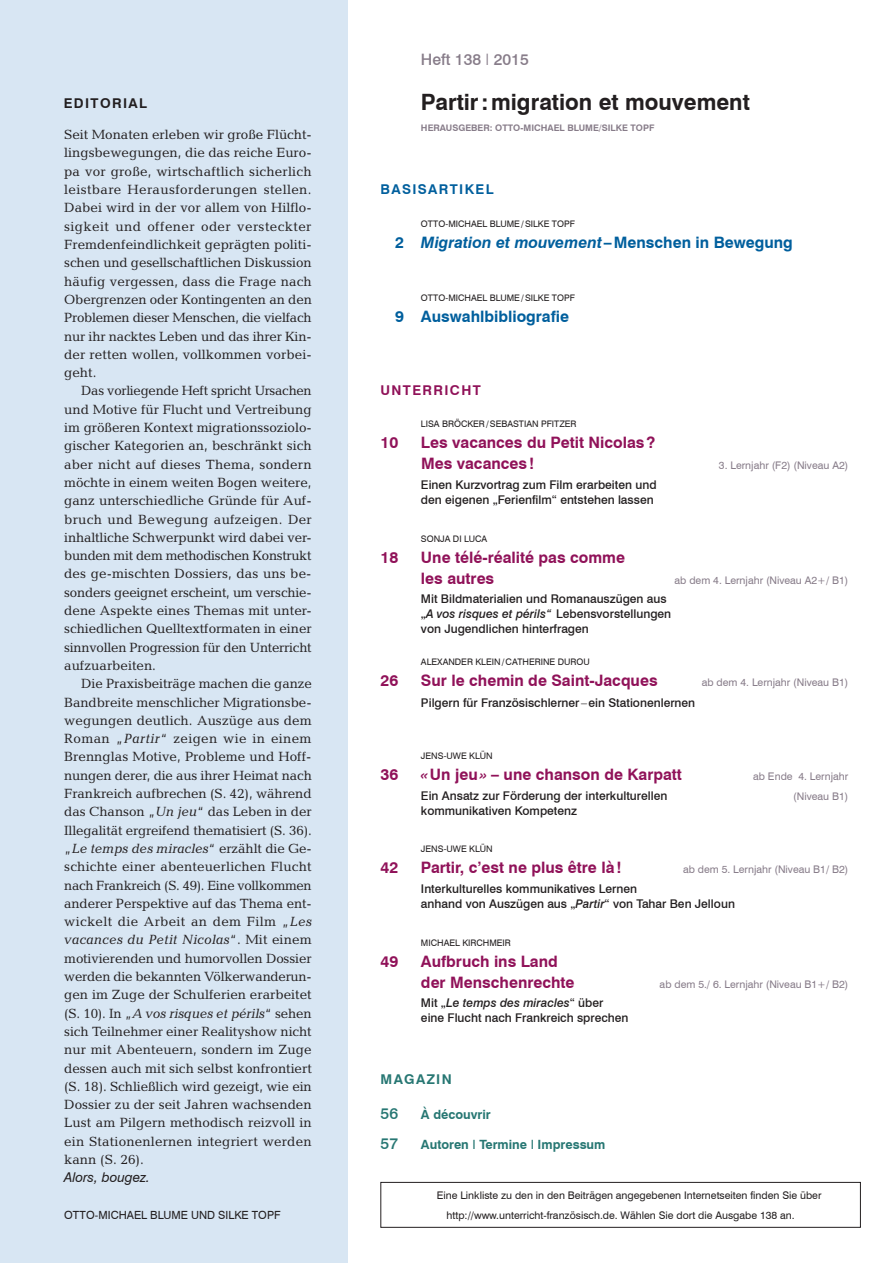
<style>
.page{position:relative;width:893px;height:1263px;background:#fff}
.page>*{position:absolute;margin:0;border:0;box-sizing:border-box;transform-origin:0 0}
.t1{font:700 22.5px "Swiss 721 BT";color:#231f20}
.t2{font:700 15.75px/21px "Swiss 721 BT";color:#901259}
.t3{font:700 15.75px "Swiss 721 BT";color:#005f9d}
.t4{font:500 15.75px "Swiss 721 BT";color:#877c89}
.t5{font:500 15.75px "Swiss 721 BT";color:#277773}
.t6{font:13.5px/18.3px "Candida Std";letter-spacing:.005em;color:#231f20;text-align:justify}
.t7{font:italic 13.5px "Swiss 721 BT";color:#231f20}
.t8{font:700 13.5px "Swiss 721 BT";letter-spacing:.1em;color:#005f9d}
.t9{font:700 13.5px "Swiss 721 BT";letter-spacing:.1em;color:#901259}
.t10{font:700 13.5px "Swiss 721 BT";letter-spacing:.1em;color:#231f20}
.t11{font:700 13.5px "Swiss 721 BT";letter-spacing:.1em;color:#277773}
.t12{font:700 12.75px "Swiss 721 BT";color:#277773}
.t13{font:500 12px/15px "Swiss 721 BT";color:#231f20}
.t14{font:11.25px "Swiss 721 BT";color:#231f20}
.t15{font:10.5px "Swiss 721 BT";color:#877c89}
.t16{font:10.5px/19.5px "Swiss 721 BT";color:#231f20}
.t17{font:9px "Swiss 721 BT";color:#231f20}
.t18{font:700 9px "Swiss 721 BT";color:#877c89}
.s1{font-style:italic}
.s2{font-weight:300}
.s3{font-weight:400}
</style>
<div class="page">
<div style="left:0;top:0;width:347px;height:1263px;background:#d8e6f3"></div>
<div style="left:381px;top:1182px;width:480px;height:45px;border:1px solid #231f20"></div>
<p class="t10" style="left:64px;top:95px;width:85px">EDITORIAL</p>
<p class="t6" style="left:64px;top:125px;width:249px">Seit Monaten erleben wir große Flücht&shy;lingsbewegungen, die das reiche Euro&shy;pa vor große, wirtschaftlich sicherlich leistbare Herausforderungen stellen.<br>Dabei wird in der vor allem von Hilflo&shy;sigkeit und offener oder versteckter Fremdenfeindlichkeit geprägten politi&shy;schen und gesellschaftlichen Diskussion häufig vergessen, dass die Frage nach Obergrenzen oder Kontingenten an den Problemen dieser Menschen, die vielfach nur ihr nacktes Leben und das ihrer Kin&shy;der retten wollen, vollkommen vorbei&shy;geht.</p>
<p class="t6" style="left:64px;top:382px;width:249px;text-indent:17px">Das vorliegende Heft spricht Ursachen und Motive für Flucht und Vertreibung im größeren Kontext migrationssoziolo&shy;gischer Kategorien an, beschränkt sich aber nicht auf dieses Thema, sondern möchte in einem weiten Bogen weitere, ganz unterschiedliche Gründe für Auf&shy;bruch und Bewegung aufzeigen. Der inhaltliche Schwerpunkt wird dabei ver&shy;bunden mit dem methodischen Konstrukt des ge-mischten Dossiers, das uns be&shy;sonders geeignet erscheint, um verschie&shy;dene Aspekte eines Themas mit unter&shy;schiedlichen Quelltextformaten in einer sinnvollen Progression für den Unterricht aufzuarbeiten.</p>
<p class="t6" style="left:64px;top:674px;width:249px;text-indent:17px">Die Praxisbeiträge machen die ganze Bandbreite menschlicher Migrationsbe&shy;wegungen deutlich. Auszüge aus dem Roman „<span class="s1">Partir</span>“ zeigen wie in einem Brennglas Motive, Probleme und Hoff&shy;nungen derer, die aus ihrer Heimat nach Frankreich aufbrechen (S. 42), während das Chanson „<span class="s1">Un jeu</span>“ das Leben in der Illegalität ergreifend thematisiert (S. 36). „<span class="s1">Le temps des miracles</span>“ erzählt die Ge&shy;schichte einer abenteuerlichen Flucht nach Frankreich (S. 49). Eine vollkommen anderer Perspektive auf das Thema ent&shy;wickelt die Arbeit an dem Film „<span class="s1">Les vacances du Petit Nicolas</span>“. Mit einem motivierenden und humorvollen Dossier werden die bekannten Völkerwanderun&shy;gen im Zuge der Schulferien erarbeitet (S. 10). In „<span class="s1">A vos risques et périls</span>“ sehen sich Teilnehmer einer Realityshow nicht nur mit Abenteuern, sondern im Zuge dessen auch mit sich selbst konfrontiert (S. 18). Schließlich wird gezeigt, wie ein Dossier zu der seit Jahren wachsenden Lust am Pilgern methodisch reizvoll in ein Stationenlernen integriert werden kann (S. 26).</p>
<p class="t7" style="left:64px;top:1169px;width:87px">Alors, bougez.</p>
<p class="t14" style="left:64px;top:1208px;width:218px">OTTO-MICHAEL BLUME UND SILKE TOPF</p>
<p class="t4" style="left:421px;top:50px;width:109px">Heft 138 <span class="s2">I</span> 2015</p>
<h1 class="t1" style="left:421px;top:88px;width:330px">Partir : migration et mouvement</h1>
<p class="t18" style="left:421px;top:122px;width:235px">HERAUSGEBER: OTTO-MICHAEL BLUME/SILKE TOPF</p>
<p class="t8" style="left:381px;top:181px;width:114px">BASISARTIKEL</p>
<p class="t17" style="left:421px;top:218px;width:155px">OTTO-MICHAEL BLUME / SILKE TOPF</p>
<p class="t3" style="left:395px;top:233px;width:399px">2 <span class="s1">Migration et mouvement</span> – Menschen in Bewegung</p>
<p class="t17" style="left:421px;top:293px;width:155px">OTTO-MICHAEL BLUME / SILKE TOPF</p>
<p class="t3" style="left:395px;top:307px;width:176px">9 Auswahlbibliografie</p>
<p class="t9" style="left:381px;top:382px;width:102px">UNTERRICHT</p>
<p class="t17" style="left:421px;top:419px;width:157px">LISA BRÖCKER / SEBASTIAN PFITZER</p>
<p class="t2" style="left:381px;top:432px;width:19px">10</p>
<p class="t2" style="left:421px;top:432px;width:236px">Les vacances du Petit Nicolas ?<br>Mes vacances !</p>
<p class="t13" style="left:421px;top:477px;width:237px">Einen Kurzvortrag zum Film erarbeiten und den eigenen „Ferienfilm“ entstehen lassen</p>
<p class="t17" style="left:421px;top:533px;width:68px">SONJA DI LUCA</p>
<p class="t2" style="left:381px;top:546px;width:19px">18</p>
<p class="t2" style="left:421px;top:546px;width:206px">Une télé-réalité pas comme les autres</p>
<p class="t15" style="left:719px;top:459px;width:131px">3. Lernjahr (F2) (Niveau A2)</p>
<p class="t15" style="left:675px;top:573px;width:175px">ab dem 4. Lernjahr (Niveau A2+/ B1)</p>
<p class="t13" style="left:421px;top:591px;width:252px">Mit Bildmaterialien und Romanauszügen aus „<span class="s1">A vos risques et périls“</span> Lebensvorstellungen von Jugendlichen hinterfragen</p>
<p class="t17" style="left:421px;top:657px;width:170px">ALEXANDER KLEIN / CATHERINE DUROU</p>
<p class="t2" style="left:381px;top:670px;width:19px">26</p>
<p class="t2" style="left:421px;top:670px;width:238px">Sur le chemin de Saint-Jacques</p>
<p class="t15" style="left:702px;top:676px;width:148px">ab dem 4. Lernjahr (Niveau B1)</p>
<p class="t13" style="left:421px;top:695px;width:276px">Pilgern für Französischlerner <span class="s3">–</span> ein Stationenlernen</p>
<p class="t17" style="left:421px;top:750px;width:73px">JENS-UWE KLÜN</p>
<p class="t2" style="left:381px;top:764px;width:19px">36</p>
<p class="t2" style="left:421px;top:764px;width:262px"><span class="s1">«</span> Un jeu <span class="s1">»</span> – une chanson de Karpatt</p>
<p class="t15" style="left:753px;top:770px;width:97px">ab Ende 4. Lernjahr</p>
<p class="t13" style="left:421px;top:788px;width:248px">Ein Ansatz zur Förderung der interkulturellen</p>
<p class="t15" style="left:793px;top:789px;width:57px">(Niveau B1)</p>
<p class="t13" style="left:421px;top:803px;width:158px">kommunikativen Kompetenz</p>
<p class="t17" style="left:421px;top:844px;width:73px">JENS-UWE KLÜN</p>
<p class="t2" style="left:381px;top:857px;width:19px">42</p>
<p class="t2" style="left:421px;top:857px;width:202px">Partir, c’est ne plus être là !</p>
<p class="t15" style="left:683px;top:863px;width:167px">ab dem 5. Lernjahr (Niveau B1/ B2)</p>
<p class="t13" style="left:421px;top:881px;width:315px">Interkulturelles kommunikatives Lernen<br>anhand von Auszügen aus „<span class="s1">Partir</span>“ von Tahar Ben Jelloun</p>
<p class="t17" style="left:421px;top:937px;width:91px">MICHAEL KIRCHMEIR</p>
<p class="t2" style="left:381px;top:950px;width:19px">49</p>
<p class="t2" style="left:421px;top:950px;width:155px">Aufbruch ins Land der Menschenrechte</p>
<p class="t15" style="left:660px;top:977px;width:190px">ab dem 5./ 6. Lernjahr (Niveau B1+/ B2)</p>
<p class="t13" style="left:421px;top:995px;width:209px">Mit „<span class="s1">Le temps des miracles</span>“ über eine Flucht nach Frankreich sprechen</p>
<p class="t11" style="left:381px;top:1071px;width:73px">MAGAZIN</p>
<p class="t5" style="left:381px;top:1103px;width:19px">56</p>
<p class="t12" style="left:421px;top:1106px;width:71px">À découvrir</p>
<p class="t5" style="left:381px;top:1133px;width:19px">57</p>
<p class="t12" style="left:421px;top:1136px;width:186px">Autoren <span class="s3">I</span> Termine <span class="s3">I</span> Impressum</p>
<p class="t16" style="left:446px;top:1185px;width:377px;text-indent:-10px">Eine Linkliste zu den in den Beiträgen angegebenen Internetseiten finden Sie über http://www.unterricht-französisch.de. Wählen Sie dort die Ausgabe 138 an.</p>
</div>
